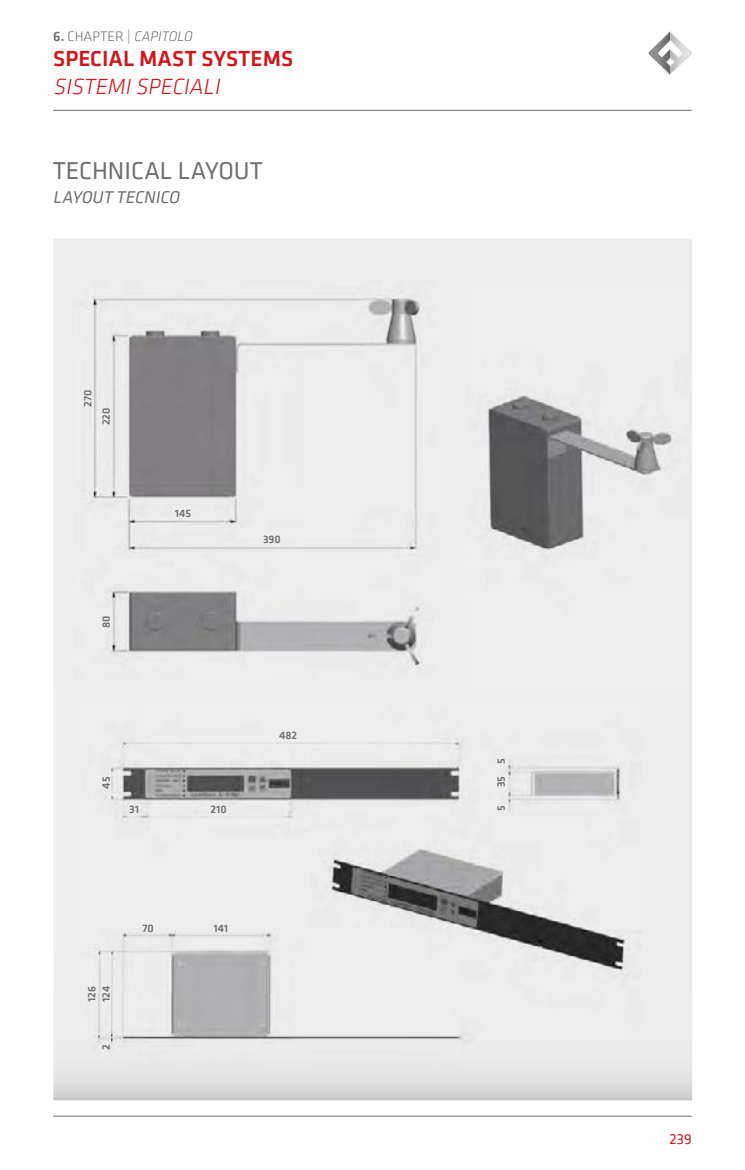
<style>
.page{position:relative;width:745px;height:1170px;background:#fff}
.page>*{position:absolute;margin:0;border:0;box-sizing:border-box;transform-origin:0 0}
.t1{font:25px "Klavika";color:#706f6f}
.t2{font:500 22.5px "Klavika";color:#cd171a}
.t3{font:italic 300 22.5px "Klavika";color:#cd171a}
.t4{font:italic 17.5px "Klavika";color:#706f6f}
.t5{font:15px "Klavika";color:#cd171a}
.t6{font:300 14.25px "Klavika";color:#706f6f}
.t7{font:500 11.25px "Klavika";color:#706f6f}
.s1{font-weight:500}
.s2{font-style:italic}
</style>
<div class="page">
<svg style="left:648px;top:31px;width:43px;height:44px"></svg>
<hr style="left:53px;top:110px;width:638px;height:1px;background:#878787">
<div style="left:53px;top:238px;width:638px;height:862px;background:#ededed"></div>
<img style="left:92px;top:297px;width:328px;height:371px">
<img style="left:95px;top:741px;width:534px;height:252px">
<hr style="left:53px;top:1115px;width:638px;height:1px;background:#878787">
<svg style="left:54px;top:993px;width:637px;height:107px"></svg>
<img style="left:487px;top:395px;width:185px;height:157px">
<p class="t6" style="left:53px;top:28px;width:143px"><span class="s1">6.</span> CHAPTER | <span class="s2">CAPITOLO</span></p>
<h2 class="t2" style="left:53px;top:47px;width:241px">SPECIAL MAST SYSTEMS</h2>
<h2 class="t3" style="left:53px;top:74px;width:172px">SISTEMISPECIALI</h2>
<h1 class="t1" style="left:53px;top:157px;width:211px">TECHNICAL LAYOUT</h1>
<h3 class="t4" style="left:53px;top:187px;width:132px">LAYOUT TECNICO</h3>
<p class="t7" style="left:82px;top:407px;width:19px;rotate:-90deg">270</p>
<p class="t7" style="left:100px;top:425px;width:19px;rotate:-90deg">220</p>
<p class="t7" style="left:100px;top:628px;width:14px;rotate:-90deg">80</p>
<p class="t7" style="left:175px;top:507px;width:18px">145</p>
<p class="t7" style="left:263px;top:533px;width:19px">390</p>
<p class="t7" style="left:100px;top:788px;width:14px;rotate:-90deg">45</p>
<p class="t7" style="left:129px;top:803px;width:11px">31</p>
<p class="t7" style="left:210px;top:803px;width:18px">210</p>
<p class="t7" style="left:279px;top:729px;width:20px">482</p>
<p class="t7" style="left:100px;top:1001px;width:18px;rotate:-90deg">124</p>
<p class="t7" style="left:86px;top:1001px;width:17px;rotate:-90deg">126</p>
<p class="t7" style="left:100px;top:1049px;width:7px;rotate:-90deg">2</p>
<p class="t7" style="left:142px;top:921px;width:13px">70</p>
<p class="t7" style="left:213px;top:921px;width:16px">141</p>
<p class="t7" style="left:494px;top:787px;width:30px;rotate:-90deg">35 5</p>
<p class="t7" style="left:494px;top:810px;width:7px;rotate:-90deg">5</p>
<h3 class="t5" style="left:669px;top:1131px;width:24px">239</h3>
</div>
